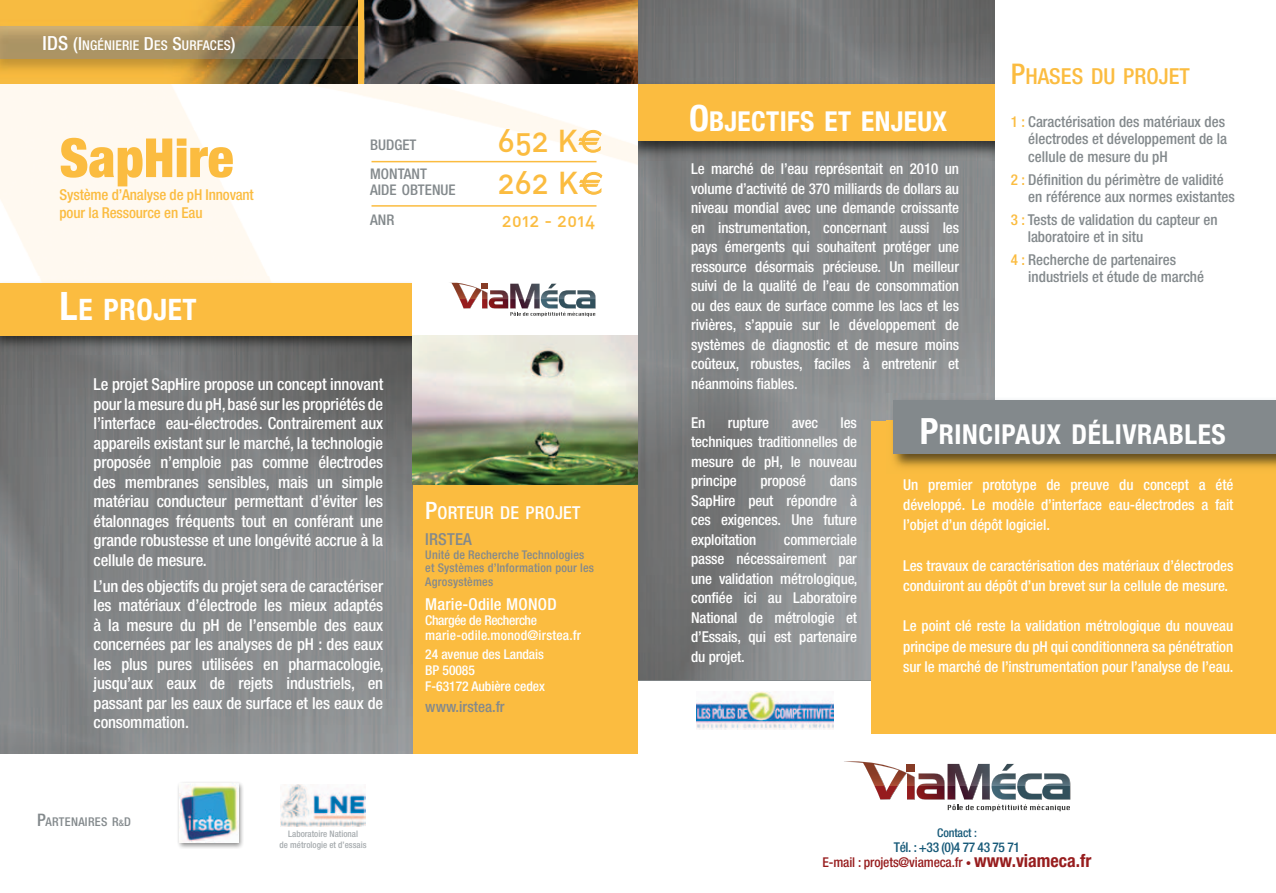
<style>
.page{position:relative;width:1276px;height:893px;background:#fff}
.page>*{position:absolute;margin:0;border:0;box-sizing:border-box;transform-origin:0 0}
.t1{font:900 condensed 54px "Helvetica Neue";color:#fbbc40}
.t2{font:31.5px/42.2px "DIN Medium Alternate";letter-spacing:.01em;color:#fbbc40}
.t3{font:700 condensed 29.4px "Helvetica Neue";letter-spacing:.025em;color:#fff}
.t4{font:700 condensed 27.3px "Helvetica Neue";letter-spacing:.02em;color:#fff}
.t5{font:500 condensed 22.05px "Helvetica Neue";letter-spacing:.005em;color:#fbbc40}
.t6{font:18px "DIN Medium Alternate";letter-spacing:.025em;color:#fbbc40}
.t7{font:500 condensed 17.85px "Helvetica Neue";letter-spacing:.005em;color:#fff}
.t8{font:500 condensed 16.5px/19.5px "Helvetica Neue";letter-spacing:-.01em;color:#fff;text-align:justify}
.t9{font:500 condensed 16.5px "Helvetica Neue";letter-spacing:.01em;color:#fff}
.t10{font:500 condensed 16.5px "Helvetica Neue";color:#83898c}
.t11{font:500 condensed 15px/19.5px "Helvetica Neue";letter-spacing:-.01em;color:#fff;text-align:justify}
.t12{font:500 condensed 15px/17.2px "Helvetica Neue";color:#83898c}
.t13{font:500 condensed 15px/18px "Helvetica Neue";letter-spacing:-.01em;color:#fbbc40}
.t14{font:500 condensed 14.7px/28.5px "Helvetica Neue";color:#83898c}
.t15{font:500 condensed 13.5px/15px "Helvetica Neue";letter-spacing:.015em;color:#fff}
.t16{font:500 condensed 13.5px/15px "Helvetica Neue";letter-spacing:-.01em;color:#971d1e;text-align:center}
.t17{font:500 condensed 13.5px/16px "Helvetica Neue";letter-spacing:-.005em;color:#fff}
.t18{font:500 condensed 12.15px "Helvetica Neue";letter-spacing:.025em;color:#83898c}
.t19{font:500 condensed 12px/13.5px "Helvetica Neue";letter-spacing:.015em;color:#83898c}
.t20{font:500 condensed 12px "Helvetica Neue";letter-spacing:-.01em;color:#165978}
.t21{font:500 condensed 9px/10.8px "Helvetica Neue";color:#a6abae;text-align:center}
.s1{font-size:19.5px}
.s2{font-size:18px}
.s3{font-size:39px}
.s4{font-size:31.2px}
.s5{font-family:"Euro Sans";font-size:31.2px}
.s6{font-size:17.25px}
.s7{font-size:9px}
.s8{font-size:24px}
.s9{font-size:28.5px}
.s10{color:#fbbc40}
.s11{font-size:36px}
.s12{color:#165978}
.s13{font-family:"DIN Regular Alternate";font-weight:400;font-stretch:normal;font-size:11.7px}
.s14{font-weight:700;font-size:18px}
</style>
<div class="page">
<img style="left:0;top:354px;width:412px;height:400px">
<img style="left:0;top:335px;width:412px;height:19px">
<div style="left:0;top:283px;width:412px;height:52px;background:#fbbc40"></div>
<div style="left:412px;top:370px;width:234px;height:384px;background:#fbbc40"></div>
<svg style="left:578px;top:129px;width:24px;height:24px"></svg>
<svg style="left:579px;top:171px;width:24px;height:24px"></svg>
<hr style="left:371px;top:161px;width:225px;height:1px;background:#fbbc40">
<hr style="left:371px;top:205px;width:225px;height:2px;background:#fbbc40">
<img style="left:0;top:0;width:638px;height:84px">
<img style="left:0;top:20px;width:379px;height:58px">
<img style="left:0;top:26px;width:358px;height:33px">
<svg style="left:451px;top:283px;width:144px;height:34px"></svg>
<div style="left:358px;top:0;width:6px;height:84px;background:#fbbc40"></div>
<img style="left:412px;top:335px;width:226px;height:149px">
<div style="left:176px;top:780px;width:68px;height:68px;background:#181817;opacity:.5"></div>
<img style="left:179px;top:783px;width:59px;height:60px">
<img style="left:280px;top:784px;width:86px;height:42px">
<div style="left:638px;top:0;width:638px;height:893px;background:#fff"></div>
<img style="left:638px;top:161px;width:357px;height:519px">
<img style="left:638px;top:0;width:357px;height:78px">
<img style="left:638px;top:78px;width:357px;height:83px">
<div style="left:638px;top:85px;width:382px;height:56px;background:#fbbc40"></div>
<div style="left:995px;top:0;width:281px;height:546px;background:#fff"></div>
<div style="left:872px;top:421px;width:404px;height:312px;background:#fbbc40"></div>
<img style="left:886px;top:394px;width:390px;height:74px">
<div style="left:893px;top:400px;width:383px;height:54px;background:#83898c"></div>
<svg style="left:844px;top:761px;width:226px;height:50px"></svg>
<img style="left:696px;top:692px;width:137px;height:37px">
<p class="t15" style="left:43px;top:37px;width:194px"><span class="s1">IDS</span> <span class="s2">(I</span>NGÉNIERIE <span class="s2">D</span>ES <span class="s2">S</span>URFACES<span class="s2">)</span></p>
<h1 class="t1" style="left:60px;top:125px;width:175px">SapHire</h1>
<p class="t13" style="left:60px;top:185px;width:196px">Système d’Analyse de pH Innovant pour la Ressource en Eau</p>
<h3 class="t3" style="left:60px;top:292px;width:139px"><span class="s3">L</span>E PROJET</h3>
<p class="t14" style="left:370px;top:131px;width:58px">BUDGET<br>MONTANT</p>
<p class="t14" style="left:370px;top:174px;width:87px;line-height:30px">AIDE OBTENUE<br>AN R</p>
<h2 class="t2" style="left:498px;top:119px;width:107px">652 <span class="s4">K</span><span class="s5">€<br></span>262 <span class="s4">K</span><span class="s5">€</span></h2>
<p class="t6" style="left:502px;top:209px;width:95px">2012 - 2014</p>
<p class="t8" style="left:94px;top:374px;width:291px">Le projet SapHire propose un concept innovant pour la mesure du pH, basé sur les propriétés de l’interface eau-électrodes. Contrairement aux appareils existant sur le marché, la technologie proposée n’emploie pas comme électrodes des membranes sensibles, mais un simple matériau conducteur permettant d’éviter les étalonnages fréquents tout en conférant une grande robustesse et une longévité accrue à la cellule de mesure.</p>
<p class="t8" style="left:94px;top:576px;width:292px">L’un des objectifs du projet sera de caractériser les matériaux d’électrode les mieux adaptés à la mesure du pH de l’ensemble des eaux concernées par les analyses de pH : des eaux les plus pures utilisées en pharmacologie, jusqu’aux eaux de rejets industriels, en passant par les eaux de surface et les eaux de consommation.</p>
<p class="t18" style="left:37px;top:814px;width:95px"><span class="s6">P</span>ARTENAI RES R<span class="s7">&amp;</span>D</p>
<p class="t7" style="left:425px;top:502px;width:157px"><span class="s8">P</span>ORTEUR DE PROJET</p>
<p class="t10" style="left:425px;top:529px;width:48px">IRSTEA</p>
<p class="t19" style="left:425px;top:547px;width:170px">Unité de Recherche Technologies et Systèmes d’Information pour les<br>Agrosystèmes</p>
<p class="t9" style="left:425px;top:594px;width:133px">Marie-Odile MONOD</p>
<p class="t15" style="left:425px;top:612px;width:157px">Chargée de Recherche marie-odile.monod@irstea.fr</p>
<p class="t17" style="left:425px;top:646px;width:121px">24 avenue des Landais<br>BP 50085<br>F-63172 Aubière cedex</p>
<p class="t12" style="left:425px;top:698px;width:81px">www.irstea.fr</p>
<h3 class="t5" style="left:1010px;top:63px;width:181px"><span class="s9">P</span>HASES DU PROJET</h3>
<p class="t12" style="left:1028px;top:113px;width:200px;text-indent:-17px"><span class="s10">1 :</span> Caractérisation des matériaux des électrodes et développement de la cellule de mesure du pH</p>
<p class="t12" style="left:1028px;top:170px;width:208px;text-indent:-17px"><span class="s10">2 :</span> Définition du périmètre de validité en référence aux normes existantes</p>
<p class="t12" style="left:1027px;top:211px;width:191px;text-indent:-17px"><span class="s10">3 :</span> Tests de validation du capteur en laboratoire et in situ</p>
<p class="t12" style="left:1028px;top:251px;width:177px;text-indent:-17px"><span class="s10">4 :</span> Recherche de partenaires industriels et étude de marché</p>
<h3 class="t4" style="left:689px;top:104px;width:260px"><span class="s11">O</span>BJECTIFS ET ENJEUX</h3>
<p class="t11" style="left:691px;top:159px;width:269px">Le marché de l’eau représentait en 2010 un volume d’activité de 370 milliards de dollars au niveau mondial avec une demande croissante en instrumentation, concernant aussi les pays émergents qui souhaitent protéger une ressource désormais précieuse. Un meilleur suivi de la qualité de l’eau de consommation ou des eaux de surface comme les lacs et les rivières, s’appuie sur le développement de systèmes de diagnostic et de mesure moins coûteux, robustes, faciles à entretenir et néanmoins fiables.</p>
<p class="t11" style="left:691px;top:413px;width:16px">En</p>
<p class="t11" style="left:728px;top:413px;width:43px">rupture</p>
<p class="t11" style="left:791px;top:413px;width:28px">avec</p>
<p class="t11" style="left:691px;top:413px;width:167px;text-indent:149px">les techniques traditionnelles de mesure de pH, le nouveau principe</p>
<h3 class="t4" style="left:920px;top:418px;width:307px"><span class="s11">P</span>RINCIPAUX DÉLIVRABLES</h3>
<p class="t11" style="left:903px;top:474px;width:332px;line-height:20.2px">Un premier prototype de preuve du concept a été développé. Le modèle d’interface eau-électrodes a fait l’objet d’un dépôt logiciel.</p>
<p class="t11" style="left:903px;top:555px;width:332px;line-height:20.2px">Les travaux de caractérisation des matériaux d’électrodes conduiront au dépôt d’un brevet sur la cellule de mesure.</p>
<p class="t11" style="left:903px;top:616px;width:332px;line-height:20.2px">Le point clé reste la validation métrologique du nouveau principe de mesure du pH qui conditionnera sa pénétration sur le marché de l’instrumentation pour l’analyse de l’eau.</p>
<p class="t11" style="left:760px;top:471px;width:47px">proposé</p>
<p class="t11" style="left:691px;top:471px;width:167px;text-indent:139px">dans SapHire peut répondre à ces exigences. Une future exploitation</p>
<p class="t11" style="left:691px;top:530px;width:168px;text-indent:93px">commerciale passe nécessairement par une validation métrologique, confiée ici au Laboratoire National de métrologie et d’Essais, qui est partenaire du projet.</p>
<p class="t21" style="left:280px;top:828px;width:88px">Laboratoire National<br>de métrologie et d’essais</p>
<p class="t20" style="left:937px;top:826px;width:41px">Contact :</p>
<p class="t16" style="left:822px;top:840px;width:271px"><span class="s12">Tél. : +33 (0)4 77 43 75 71<br></span>E-mail : projets@viameca.fr <span class="s13">•</span> <span class="s14">www.viameca.fr</span></p>
</div>
